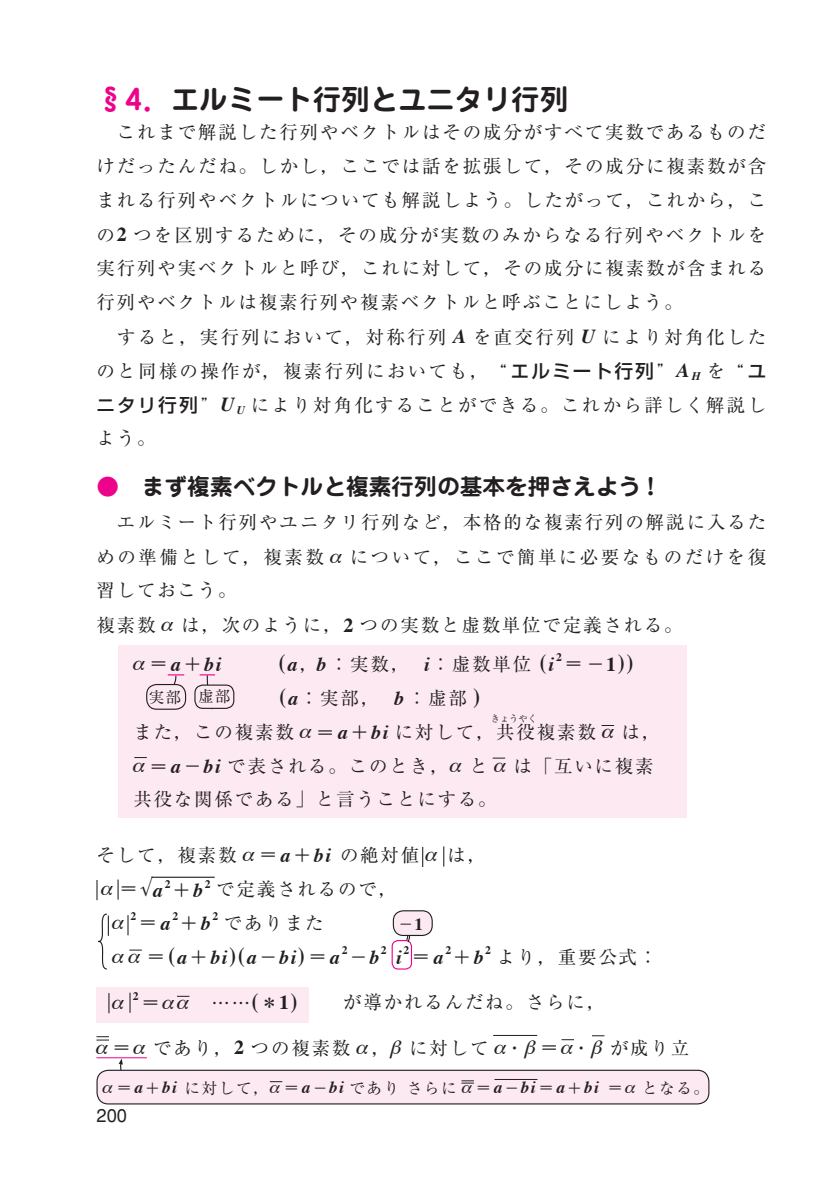
<style>
.page{position:relative;width:840px;height:1191px;background:#fff}
.page>*{position:absolute;margin:0;border:0;box-sizing:border-box;transform-origin:0 0}
.t1{font:700 28.4px "Jun 501";color:#231f20}
.t2{font:700 22.8px "Times";color:#231f20;scale:.87 1}
.t3{font:700 22.6px "Jun 501";color:#231f20}
.t4{font:italic 700 19.8px "Times";color:#231f20}
.t5{font:18.4px/34px "Ryumin";letter-spacing:.105em;color:#231f20}
.t6{font:18.4px "Ryumin";letter-spacing:.135em;color:#231f20}
.t7{font:500 18.4px "Gothic BBB";color:#231f20}
.t8{font:italic 700 17px "Times";color:#231f20}
.t9{font:500 17px "Gothic BBB";color:#231f20}
.t10{font:15.6px "Ryumin";letter-spacing:.1em;color:#231f20}
.t11{font:500 15.6px "Gothic BBB";color:#231f20}
.t12{font:500 12.8px "Gothic BBB";color:#231f20}
.t13{font:700 11.6px "Times";color:#231f20}
.t14{font:9.2px "Ryumin";color:#231f20}
.s1{color:#ed028c}
.s2{font-family:"Times";font-weight:700;font-size:19.8px}
.s3{font-family:"Times";font-weight:700;font-style:italic;font-size:19.8px}
.s4{font-family:"Shin Go";font-weight:500}
.s5{font-family:"Gothic BBB";font-weight:500;font-style:normal;font-size:17px}
.s6{font-family:"Gothic BBB";font-weight:500;font-style:normal;font-size:15.6px}
.s7{font-family:"Times";font-weight:700;font-size:22.8px}
.s8{font-family:"Gothic BBB";font-weight:500;font-size:17px}
.s9{font-family:"Gothic BBB";font-weight:500;font-size:15.6px}
.s10{font-size:19.8px}
.s11{font-family:"Times";font-weight:400;font-size:21.2px}
.s12{font-style:normal;font-size:22.8px}
.s13{font-family:"Times";font-weight:700;font-size:17px}
.s14{font-family:"Shin Go";font-weight:500;font-size:17px}
.s15{font-family:"Koz Min Pro";font-size:22.8px}
.s16{font-family:"Gothic BBB";font-weight:500;font-size:14.2px}
.s17{font-family:"Times";font-weight:700;font-style:italic;font-size:17px}
.s18{font-family:"Gothic BBB";font-weight:500;font-size:12.8px}
.s19{font-family:"Gothic BBB";font-weight:500;font-style:normal;font-size:14.2px}
.s20{font-family:"Gothic BBB";font-weight:500;font-style:normal;font-size:12.8px}
</style>
<div class="page">
<div style="left:96px;top:986px;width:213px;height:36px;background:#fce9f1"></div>
<div style="left:391px;top:940px;width:21px;height:29px;border:1px solid #ed028c;border-radius:6px"></div>
<div style="left:118px;top:645px;width:568px;height:172px;background:#fce9f1"></div>
<svg style="left:168px;top:674px;width:16px;height:15px"></svg>
<div style="left:147px;top:684px;width:38px;height:25px;background:#fce9f1;border-radius:10px"></div>
<div style="left:146px;top:684px;width:40px;height:26px;border:1px solid #231f20;border-radius:10px"></div>
<svg style="left:199px;top:674px;width:16px;height:36px"></svg>
<div style="left:195px;top:685px;width:39px;height:23px;background:#fce9f1;border-radius:8px"></div>
<div style="left:194px;top:684px;width:40px;height:25px;border:1px solid #231f20;border-radius:8px"></div>
<hr style="left:151px;top:876px;width:63px;height:1px;background:#231f20">
<svg style="left:405px;top:936px;width:5px;height:7px"></svg>
<div style="left:393px;top:910px;width:39px;height:25px;background:#fce9f1;border-radius:10px"></div>
<div style="left:392px;top:910px;width:40px;height:26px;border:1px solid #231f20;border-radius:10px"></div>
<hr style="left:96px;top:1057px;width:51px;height:1px;background:#ed028c">
<hr style="left:493px;top:1035px;width:44px;height:1px;background:#231f20">
<div style="left:97px;top:1070px;width:611px;height:34px;background:#fce9f1;border-radius:11px"></div>
<div style="left:96px;top:1069px;width:613px;height:35px;border:1px solid #231f20;border-radius:11px"></div>
<hr style="left:494px;top:1079px;width:43px;height:1px;background:#231f20">
<svg style="left:422px;top:846px;width:22px;height:21px"></svg>
<svg style="left:96px;top:879px;width:22px;height:21px"></svg>
<svg style="left:98px;top:913px;width:44px;height:57px"></svg>
<svg style="left:108px;top:992px;width:22px;height:21px"></svg>
<svg style="left:177px;top:996px;width:13px;height:1px"></svg>
<svg style="left:96px;top:1036px;width:13px;height:5px"></svg>
<svg style="left:119px;top:1057px;width:27px;height:14px"></svg>
<svg style="left:561px;top:1039px;width:13px;height:2px"></svg>
<svg style="left:592px;top:1035px;width:12px;height:2px"></svg>
<svg style="left:601px;top:725px;width:13px;height:1px"></svg>
<svg style="left:134px;top:757px;width:13px;height:2px"></svg>
<svg style="left:492px;top:757px;width:14px;height:2px"></svg>
<svg style="left:269px;top:1081px;width:13px;height:2px"></svg>
<svg style="left:461px;top:1080px;width:12px;height:4px"></svg>
<h1 class="t1" style="left:96px;top:79px;width:473px"><span class="s1">§4．</span>エルミート行列とユニタリ行列</h1>
<p class="t5" style="left:96px;top:115px;width:671px">　これまで解説した行列やベクトルはその成分がすべて実数であるものだけだったんだね。しかし，ここでは話を拡張して，その成分に複素数が含まれる行列やベクトルについても解説しよう。したがって，これから，この<span class="s2">2</span> つを区別するために，その成分が実数のみからなる行列やベクトルを実行列や実ベクトルと呼び，これに対して，その成分に複素数が含まれる行列やベクトルは複素行列や複素ベクトルと呼ぶことにしよう。<br>　すると，実行列において，対称行列 <span class="s3">A</span> を直交行列 <span class="s3">U</span> により対角化したのと同様の操作が，複素行列においても，“<span class="s4">エルミート行列</span>”<span class="s3">A</span><sub>H</sub> を“<span class="s4">ユニタリ行列</span>”<span class="s3">U</span><sub>U</sub> により対角化することができる。これから詳しく解説しよう。</p>
<p class="t3" style="left:96px;top:470px;width:559px"><span class="s1">●</span> まず複素ベクトルと複素行列の基本を押さえよう !</p>
<p class="t5" style="left:96px;top:504px;width:670px;line-height:34.8px;text-indent:20px">エルミート行列やユニタリ行列など，本格的な複素行列の解説に入るための準備として，複素数</p>
<p class="t6" style="left:350px;top:546px;width:417px">について，ここで簡単に必要なものだけを復</p>
<p class="t5" style="left:96px;top:572px;width:142px;line-height:34.8px">習しておこう。複素数</p>
<p class="t5" style="left:181px;top:607px;width:503px">は，次のように，<span class="s2">2</span> つの実数と虚数単位で定義される。</p>
<p class="t4" style="left:150px;top:645px;width:73px"><span class="s5">＝</span>a<span class="s6">＋</span>bi</p>
<p class="t5" style="left:279px;top:647px;width:276px"><span class="s7">(</span><span class="s3">a</span>，<span class="s3">b</span> ：実数， <span class="s3">i</span>：虚数単位 <span class="s7">(</span><span class="s3">i</span></p>
<p class="t13" style="left:555px;top:646px;width:7px">2</p>
<p class="t2" style="left:564px;top:641px;width:80px"><span class="s8">＝</span> <span class="s9">−</span><span class="s10">1</span>))</p>
<p class="t5" style="left:133px;top:681px;width:348px;text-indent:146px"><span class="s7">(</span><span class="s3">a</span>：実部， <span class="s3">b</span> ：虚部 <span class="s7">)</span>また，この複素数</p>
<p class="t10" style="left:149px;top:687px;width:83px">実部 虚部</p>
<p class="t14" style="left:490px;top:713px;width:48px">きょうやく</p>
<p class="t5" style="left:317px;top:715px;width:280px"><span class="s8">＝</span> <span class="s3">a</span> <span class="s9">＋</span> <span class="s3">bi</span> に対して，共役複素数</p>
<p class="t5" style="left:621px;top:715px;width:40px">は，</p>
<p class="t5" style="left:150px;top:749px;width:339px"><span class="s8">＝</span> <span class="s3">a</span> <span class="s9">−</span><span class="s3">bi</span> で表される。このとき， と</p>
<p class="t5" style="left:513px;top:749px;width:142px">は「互いに複素</p>
<p class="t5" style="left:133px;top:782px;width:364px">共役な関係である」と言うことにする。</p>
<p class="t5" style="left:96px;top:837px;width:142px">そして，複素数</p>
<p class="t5" style="left:259px;top:837px;width:161px"><span class="s8">＝</span> <span class="s3">a</span> <span class="s9">＋</span> <span class="s3">bi</span> の絶対値</p>
<p class="t5" style="left:447px;top:837px;width:40px">は，</p>
<p class="t9" style="left:120px;top:879px;width:44px">＝<span class="s11">√</span><span class="s3">a</span></p>
<p class="t13" style="left:165px;top:872px;width:7px">2</p>
<p class="t11" style="left:174px;top:881px;width:31px">＋<span class="s3">b</span></p>
<p class="t5" style="left:205px;top:871px;width:194px"><sup>2</sup> で定義されるので，</p>
<p class="t13" style="left:130px;top:905px;width:7px">2</p>
<p class="t9" style="left:139px;top:913px;width:32px">＝<span class="s3">a</span></p>
<p class="t13" style="left:172px;top:905px;width:7px">2</p>
<p class="t11" style="left:181px;top:914px;width:31px">＋<span class="s3">b</span></p>
<p class="t13" style="left:212px;top:905px;width:7px">2</p>
<p class="t5" style="left:224px;top:905px;width:101px">でありまた</p>
<p class="t4" style="left:147px;top:938px;width:194px"><span class="s5">＝</span><span class="s12">(</span>a<span class="s6">＋</span>bi<span class="s12">)(</span>a<span class="s6">−</span>bi<span class="s12">)</span> <span class="s5">＝</span>a</p>
<p class="t13" style="left:341px;top:939px;width:7px">2</p>
<p class="t11" style="left:350px;top:948px;width:30px">−<span class="s3">b</span></p>
<p class="t13" style="left:381px;top:939px;width:7px">2</p>
<p class="t4" style="left:396px;top:938px;width:7px">i</p>
<p class="t13" style="left:403px;top:939px;width:7px">2</p>
<p class="t12" style="left:399px;top:917px;width:25px">−<span class="s13">1</span></p>
<p class="t13" style="left:445px;top:939px;width:7px">2</p>
<p class="t11" style="left:454px;top:948px;width:31px">＋<span class="s3">b</span></p>
<p class="t13" style="left:485px;top:939px;width:7px">2</p>
<p class="t5" style="left:496px;top:939px;width:162px">より，重要公式：</p>
<p class="t9" style="left:412px;top:947px;width:32px">＝<span class="s3">a</span></p>
<p class="t13" style="left:133px;top:984px;width:7px">2</p>
<p class="t9" style="left:142px;top:992px;width:19px">＝</p>
<p class="t5" style="left:211px;top:985px;width:395px">……<span class="s7">(</span><span class="s14">＊</span><span class="s2">1</span><span class="s7">)</span><span class="s15">　　</span>が導かれるんだね。さらに，</p>
<p class="t5" style="left:113px;top:1030px;width:577px"><span class="s8">＝</span> であり，<span class="s2">2</span> つの複素数 ， に対して ・ <span class="s8">＝</span> ・ が成り立</p>
<p class="t10" style="left:117px;top:1078px;width:341px"><span class="s16">＝</span> <span class="s17">a</span> <span class="s18">＋</span> <span class="s17">bi</span> に対して， <span class="s16">＝</span> <span class="s17">a</span> <span class="s18">−</span><span class="s17">bi</span> でありさらに</p>
<p class="t8" style="left:476px;top:1071px;width:147px"><span class="s19">＝</span>a<span class="s20">−</span>bi<span class="s19">＝</span>a<span class="s20">＋</span>bi <span class="s19">＝</span></p>
<p class="t10" style="left:641px;top:1078px;width:69px">となる。</p>
<p class="t7" style="left:96px;top:1104px;width:32px">200</p>
</div>
